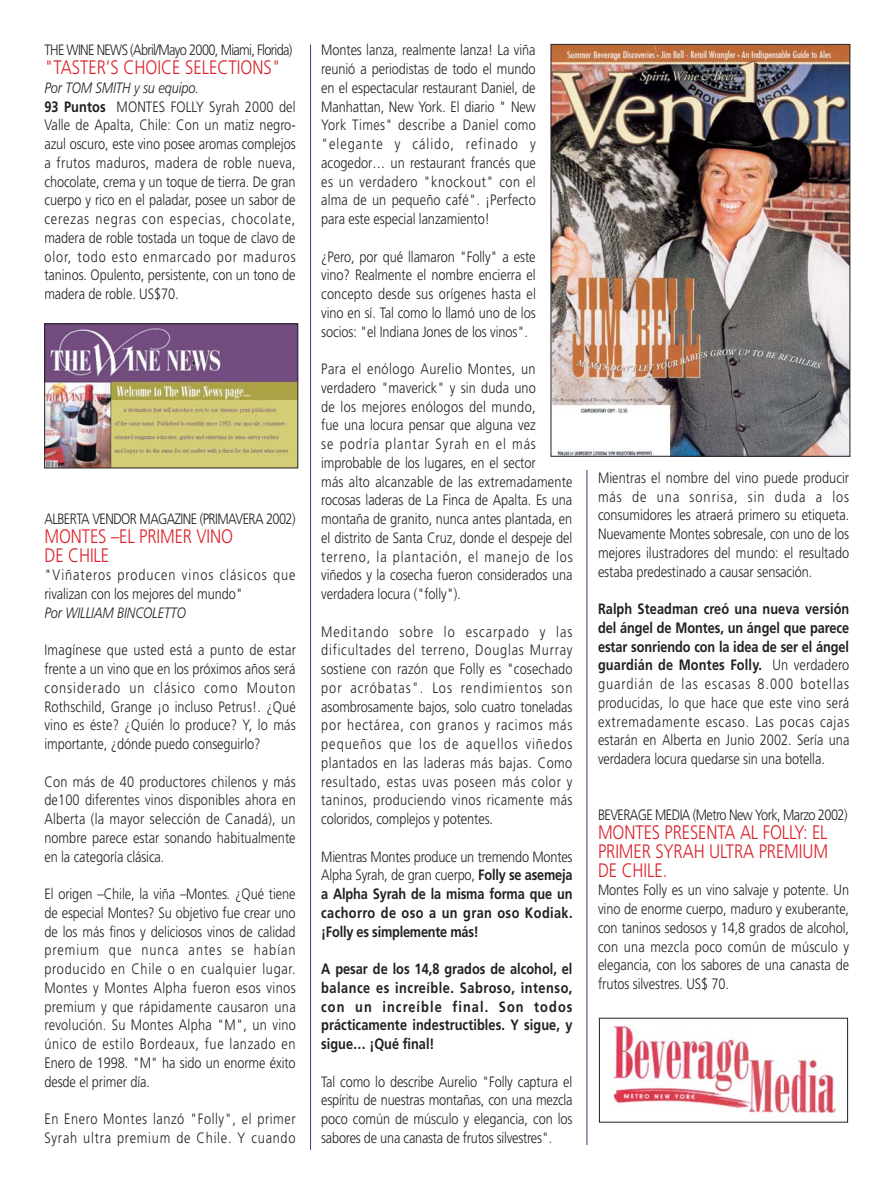
<style>
.page{position:relative;width:894px;height:1191px;background:#fff}
.page>*{position:absolute;margin:0;border:0;box-sizing:border-box;transform-origin:0 0}
.t1{font:300 19.5px/18.8px "Frutiger";letter-spacing:-.005em;color:#da2128;scale:.85 1}
.t2{font:300 15px/18.8px "Frutiger";letter-spacing:-.005em;color:#231f20;text-align:justify;scale:.85 1}
.t3{font:700 15px/18.8px "Frutiger";letter-spacing:.005em;color:#231f20;text-align:justify;scale:.85 1}
.t4{font:300 15px/18.8px "Frutiger";letter-spacing:.07em;color:#231f20;scale:.85 1}
.t5{font:300 15px "Frutiger";letter-spacing:-.045em;color:#231f20;scale:.85 1}
.t6{font:300 15px/18.8px "Frutiger";letter-spacing:.045em;color:#231f20;scale:.85 1}
.t7{font:300 15px "Frutiger";letter-spacing:-.05em;color:#231f20;scale:.85 1}
.s1{font-style:italic}
.s2{font-weight:700}
.s3{font-weight:300}
</style>
<div class="page">
<hr style="left:310px;top:45px;width:1px;height:1105px;background:#423474">
<hr style="left:587px;top:470px;width:1px;height:675px;background:#423474">
<img style="left:46px;top:326px;width:250px;height:140px">
<div style="left:44px;top:324px;width:254px;height:144px;border:1px solid #231f20"></div>
<img style="left:612px;top:1023px;width:224px;height:93px">
<img style="left:553px;top:46px;width:295px;height:409px">
<div style="left:551px;top:44px;width:299px;height:413px;border:1px solid #231f20"></div>
<p class="t7" style="left:44px;top:44px;width:293px">THE WINE NEWS (Abril/Mayo 2000, Miami, Florida)</p>
<p class="t1" style="left:44px;top:59px;width:280px">"TASTER’S CHOICE SELECTIONS"</p>
<p class="t2" style="left:44px;top:79px;width:297px;text-align:left"><span class="s1">Por TOM SMITH y su equipo.<br></span><span class="s2">93 Puntos</span> MONTES FOLLY Syrah 2000 del Valle de Apalta, Chile: Con un matiz negro&shy;azul oscuro, este vino posee aromas complejos a frutos maduros, madera de roble nueva, chocolate, crema y un toque de tierra. De gran cuerpo y rico en el paladar, posee un sabor de cerezas negras con especias, chocolate, madera de roble tostada un toque de clavo de olor, todo esto enmarcado por maduros taninos. Opulento, persistente, con un tono de madera de roble. US$70.</p>
<p class="t5" style="left:44px;top:513px;width:297px">ALBERTA VENDOR MAGAZINE (PRIMAVERA 2002)</p>
<p class="t1" style="left:44px;top:528px;width:224px">MONTES –EL PRIMER VINO<br>DE CHILE</p>
<p class="t4" style="left:44px;top:567px;width:297px">"Viñateros producen vinos clásicos que rivalizan con los mejores del mundo"<br><span class="s1">Por WILLIAM BINCOLETTO</span></p>
<p class="t2" style="left:44px;top:642px;width:298px">Imagínese que usted está a punto de estar frente a un vino que en los próximos años será considerado un clásico como Mouton Rothschild, Grange ¡o incluso Petrus!. ¿Qué vino es éste? ¿Quién lo produce? Y, lo más importante, ¿dónde puedo conseguirlo?</p>
<p class="t2" style="left:44px;top:773px;width:297px">Con más de 40 productores chilenos y más de100 diferentes vinos disponibles ahora en Alberta (la mayor selección de Canadá), un nombre parece estar sonando habitualmente en la categoría clásica.</p>
<p class="t2" style="left:44px;top:886px;width:297px">El origen –Chile, la viña –Montes. ¿Qué tiene de especial Montes? Su objetivo fue crear uno de los más finos y deliciosos vinos de calidad premium que nunca antes se habían producido en Chile o en cualquier lugar.<br>Montes y Montes Alpha fueron esos vinos premium y que rápidamente causaron una revolución. Su Montes Alpha "M", un vino único de estilo Bordeaux, fue lanzado en Enero de 1998. "M" ha sido un enorme éxito desde el primer día.</p>
<p class="t6" style="left:44px;top:1111px;width:297px">En Enero Montes lanzó "Folly", el primer<br>Syrah ultra premium de Chile. Y cuando</p>
<p class="t2" style="left:321px;top:42px;width:254px">Montes lanza, realmente lanza! La viña reunió a periodistas de todo el mundo en el espectacular restaurant Daniel, de Manhattan, New York. El diario " New York Times" describe a Daniel como "elegante y cálido, refinado y acogedor… un restaurant francés que es un verdadero "knockout" con el alma de un pequeño café". ¡Perfecto para este especial lanzamiento!</p>
<p class="t2" style="left:321px;top:248px;width:254px">¿Pero, por qué llamaron "Folly" a este vino? Realmente el nombre encierra el concepto desde sus orígenes hasta el vino en sí. Tal como lo llamó uno de los socios: "el Indiana Jones de los vinos".</p>
<p class="t2" style="left:321px;top:361px;width:297px;text-align:left">Para el enólogo Aurelio Montes, un verdadero "maverick" y sin duda uno<br>de los mejores enólogos del mundo,<br>fue una locura pensar que alguna vez<br>se podría plantar Syrah en el más improbable de los lugares, en el sector<br>más alto alcanzable de las extremadamente rocosas laderas de La Finca de Apalta. Es una montaña de granito, nunca antes plantada, en el distrito de Santa Cruz, donde el despeje del terreno, la plantación, el manejo de los viñedos y la cosecha fueron considerados una verdadera locura ("folly").</p>
<p class="t2" style="left:321px;top:623px;width:297px">Meditando sobre lo escarpado y las dificultades del terreno, Douglas Murray sostiene con razón que Folly es "cosechado por acróbatas". Los rendimientos son asombrosamente bajos, solo cuatro toneladas por hectárea, con granos y racimos más pequeños que los de aquellos viñedos plantados en las laderas más bajas. Como resultado, estas uvas poseen más color y taninos, produciendo vinos ricamente más coloridos, complejos y potentes.</p>
<p class="t3" style="left:321px;top:848px;width:297px"><span class="s3">Mientras Montes produce un tremendo Montes Alpha Syrah, de gran cuerpo,</span> Folly se asemeja a Alpha Syrah de la misma forma que un cachorro de oso a un gran oso Kodiak. ¡Folly es simplemente más!</p>
<p class="t3" style="left:321px;top:961px;width:297px">A pesar de los 14,8 grados de alcohol, el balance es increíble. Sabroso, intenso, con un increíble final. Son todos prácticamente indestructibles. Y sigue, y sigue… ¡Qué final!</p>
<p class="t2" style="left:321px;top:1073px;width:297px">Tal como lo describe Aurelio "Folly captura el espíritu de nuestras montañas, con una mezcla poco común de músculo y elegancia, con los sabores de una canasta de frutos silvestres".</p>
<p class="t2" style="left:598px;top:469px;width:297px">Mientras el nombre del vino puede producir más de una sonrisa, sin duda a los consumidores les atraerá primero su etiqueta.<br>Nuevamente Montes sobresale, con uno de los mejores ilustradores del mundo: el resultado estaba predestinado a causar sensación.</p>
<p class="t2" style="left:598px;top:601px;width:297px"><span class="s2">Ralph Steadman creó una nueva versión del ángel de Montes, un ángel que parece estar sonriendo con la idea de ser el ángel guardián de Montes Folly.</span> Un verdadero guardián de las escasas 8.000 botellas producidas, lo que hace que este vino será extremadamente escaso. Las pocas cajas estarán en Alberta en Junio 2002. Sería una verdadera locura quedarse sin una botella.</p>
<p class="t5" style="left:598px;top:809px;width:295px">BEVERAGE MEDIA (Metro New York, Marzo 2002)</p>
<p class="t1" style="left:598px;top:824px;width:272px;text-align:justify">MONTES PRESENTA AL FOLLY: EL PRIMER SYRAH ULTRA PREMIUM DE CHILE.</p>
<p class="t2" style="left:598px;top:882px;width:297px">Montes Folly es un vino salvaje y potente. Un vino de enorme cuerpo, maduro y exuberante, con taninos sedosos y 14,8 grados de alcohol, con una mezcla poco común de músculo y elegancia, con los sabores de una canasta de frutos silvestres. US$ 70.</p>
</div>
